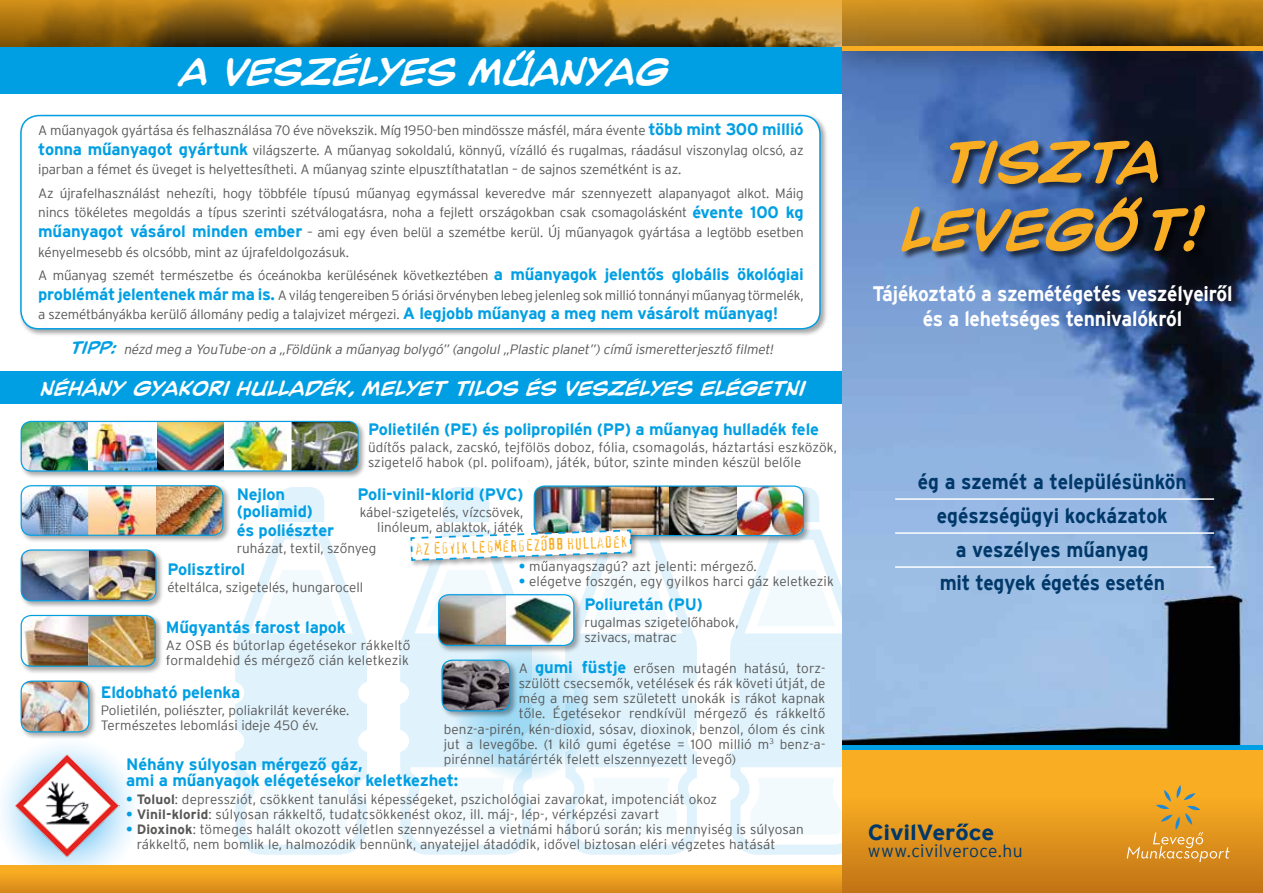
<style>
.page{position:relative;width:1263px;height:893px;background:#fff}
.page>*{position:absolute;margin:0;border:0;box-sizing:border-box;transform-origin:0 0}
.t1{font:italic 55.5px/67.5px "Comic";letter-spacing:.005em;color:#f9ad23;text-align:center;scale:.95 1}
.t2{font:italic 36px "Comic";letter-spacing:.005em;color:#fff}
.t3{font:700 21.9px "Interstate CE";letter-spacing:-.01em;color:#003869;scale:1.1 1}
.t4{font:700 21px/33.8px "Interstate CE";letter-spacing:-.01em;color:#003869;text-align:center;scale:.92 1}
.t5{font:700 21px/25.2px "Interstate CE";letter-spacing:-.01em;color:#fff;text-align:center;scale:.92 1}
.t6{font:italic 19.5px "Comic";letter-spacing:.02em;color:#fff}
.t7{font:300 17.4px "Interstate CE";letter-spacing:.015em;color:#003869}
.t8{font:700 16.5px/16.5px "Interstate CE";letter-spacing:-.01em;color:#009fe3}
.t9{font:15.75px "Confidential";color:#f9ad23}
.t10{font:300 13.5px/15px "Interstate CE";color:#575756;text-align:justify}
.t11{font:italic 300 13.5px "Interstate CE";color:#575756}
.s1{font-weight:700;font-size:16.5px;color:#009fe3}
.s2{font-family:"Comic";font-weight:400;font-size:16.5px;color:#009fe3}
.s3{font-weight:700;color:#009fe3}
.s4{font-weight:700}
</style>
<div class="page">
<svg style="left:0;top:744px;width:145px;height:122px"></svg>
<img style="left:14px;top:753px;width:105px;height:105px">
<svg style="left:730px;top:489px;width:112px;height:366px"></svg>
<img style="left:842px;top:84px;width:421px;height:662px">
<div style="left:818px;top:0;width:445px;height:84px;background:#000;opacity:.25"></div>
<svg style="left:842px;top:0;width:421px;height:47px;background:#9b6b15"></svg>
<hr style="left:842px;top:47px;width:421px;height:4px;background:#f9ad23">
<div style="left:0;top:371px;width:842px;height:33px;background:#009fe3"></div>
<svg style="left:235px;top:487px;width:132px;height:368px"></svg>
<div style="left:19px;top:113px;width:809px;height:224px;background:#000;opacity:.35"></div>
<div style="left:21px;top:116px;width:799px;height:213px;background:#fff;border-radius:18px"></div>
<div style="left:20px;top:115px;width:801px;height:215px;border:2px solid #009fe3;border-radius:18px"></div>
<svg style="left:0;top:0;width:842px;height:47px;background:#956a1d"></svg>
<svg style="left:0;top:866px;width:842px;height:27px;background:#e99d1e"></svg>
<div style="left:19px;top:419px;width:347px;height:60px;background:#000;opacity:.35"></div>
<div style="left:21px;top:421px;width:337px;height:50px;background:#fff;border-radius:10px"></div>
<img style="left:21px;top:421px;width:203px;height:50px">
<img style="left:229px;top:423px;width:58px;height:47px">
<img style="left:292px;top:421px;width:66px;height:50px">
<div style="left:21px;top:421px;width:338px;height:51px;border:1px solid #009fe3;border-radius:10px"></div>
<div style="left:532px;top:484px;width:280px;height:60px;background:#000;opacity:.35"></div>
<img style="left:534px;top:486px;width:269px;height:50px">
<div style="left:534px;top:485px;width:270px;height:51px;border:1px solid #009fe3;border-radius:10px"></div>
<div style="left:19px;top:548px;width:145px;height:61px;background:#000;opacity:.35"></div>
<img style="left:21px;top:550px;width:135px;height:51px">
<div style="left:21px;top:549px;width:135px;height:52px;border:1px solid #009fe3;border-radius:10px"></div>
<div style="left:19px;top:483px;width:212px;height:60px;background:#000;opacity:.35"></div>
<img style="left:21px;top:486px;width:202px;height:49px">
<div style="left:21px;top:485px;width:202px;height:51px;border:1px solid #009fe3;border-radius:10px"></div>
<div style="left:19px;top:679px;width:78px;height:61px;background:#000;opacity:.35"></div>
<img style="left:21px;top:681px;width:68px;height:51px">
<div style="left:21px;top:681px;width:68px;height:51px;border:1px solid #009fe3;border-radius:10px"></div>
<div style="left:19px;top:613px;width:144px;height:61px;background:#000;opacity:.35"></div>
<img style="left:21px;top:615px;width:134px;height:51px">
<div style="left:21px;top:615px;width:135px;height:52px;border:1px solid #009fe3;border-radius:10px"></div>
<svg style="left:400px;top:487px;width:299px;height:368px"></svg>
<div style="left:842px;top:750px;width:421px;height:143px;background:#f9ad23"></div>
<hr style="left:842px;top:746px;width:421px;height:4px;background:#009fe3">
<div style="left:842px;top:778px;width:421px;height:115px;background:linear-gradient(to bottom,#ffb525,#c17415)"></div>
<div style="left:902px;top:141px;width:312px;height:119px;background:#000;opacity:.6"></div>
<div style="left:0;top:47px;width:842px;height:47px;background:#009fe3"></div>
<hr style="left:895px;top:498px;width:319px;height:2px;background:#fff">
<hr style="left:895px;top:532px;width:319px;height:2px;background:#fff">
<hr style="left:895px;top:566px;width:319px;height:2px;background:#fff">
<svg style="left:1127px;top:785px;width:102px;height:77px"></svg>
<h2 class="t2" style="left:177px;top:50px;width:490px">A VESZÉLYES MU”ANYAG</h2>
<p class="t10" style="left:38px;top:121px;width:767px;line-height:19.5px">A műanyagok gyártása és felhasználása 70 éve növekszik. Míg 1950-ben mindössze másfél, mára évente <span class="s1">több mint 300 millió tonna műanyagot gyártunk</span> világszerte. A műanyag sokoldalú, könnyű, vízálló és rugalmas, ráadásul viszonylag olcsó, az iparban a fémet és üveget is helyettesítheti. A műanyag szinte elpusztíthatatlan – de sajnos szemétként is az.</p>
<p class="t10" style="left:38px;top:183px;width:767px;line-height:19.5px">Az újrafelhasználást nehezíti, hogy többféle típusú műanyag egymással keveredve már szennyezett alapanyagot alkot. Máig nincs tökéletes megoldás a típus szerinti szétválogatásra, noha a fejlett országokban csak csomagolásként <span class="s1">évente 100 kg műanyagot vásárol minden ember</span> – ami egy éven belül a szemétbe kerül. Új műanyagok gyártása a legtöbb esetben kényelmesebb és olcsóbb, mint az újrafeldolgozásuk.</p>
<p class="t10" style="left:38px;top:266px;width:767px;line-height:19.5px">A műanyag szemét természetbe és óceánokba kerülésének következtében <span class="s1">a műanyagok jelentős globális ökológiai problémát jelentenek már ma is.</span> A világ tengereiben 5 óriási örvényben lebeg jelenleg sok millió tonnányi műanyag törmelék, a szemétbányákba kerülő állomány pedig a talajvizet mérgezi. <span class="s1">A legjobb műanyag a meg nem vásárolt műanyag!</span></p>
<p class="t11" style="left:69px;top:341px;width:708px"><span class="s2">TIPP:</span> nézd meg a YouTube-on a „Földünk a műanyag bolygó” (angolul„Plastic planet”)című ismeretterjesztő filmet!</p>
<h3 class="t6" style="left:40px;top:377px;width:765px">NÉHÁNY GYAKORI HULLADÉK, MELYET TILOS ÉS VESZÉLYES ELÉGETNI</h3>
<p class="t8" style="left:368px;top:420px;width:452px">Polietilén (PE) és polipropilén (PP) a műanyag hulladék fele</p>
<p class="t10" style="left:368px;top:440px;width:470px">üdítős palack, zacskó, tejfölös doboz, fólia, csomagolás, háztartási eszközök, szigetelő habok (pl. polifoam), játék, bútor, szinte minden készül belőle</p>
<p class="t8" style="left:237px;top:486px;width:78px">Nejlon (poliamid)</p>
<p class="t8" style="left:237px;top:522px;width:99px">és poliészter</p>
<p class="t10" style="left:237px;top:541px;width:141px">ruházat, textil, szőnyeg</p>
<p class="t8" style="left:358px;top:486px;width:167px">Poli-vinil-klorid (PVC)</p>
<p class="t10" style="left:360px;top:505px;width:165px;text-align:right">kábel-szigetelés, vízcsövek, linóleum, ablaktok, játék</p>
<p class="t9" style="left:415px;top:542px;width:214px;rotate:-2deg">az egyik legmérgezo´´bb hulladék</p>
<p class="t10" style="left:519px;top:559px;width:240px"><span class="s3">•</span> műanyagszagú? azt jelenti: mérgező.</p>
<p class="t10" style="left:519px;top:574px;width:316px"><span class="s3">•</span> elégetve foszgén, egy gyilkos harci gáz keletkezik</p>
<p class="t8" style="left:167px;top:561px;width:79px">Polisztirol</p>
<p class="t10" style="left:167px;top:580px;width:197px">ételtálca, szigetelés, hungarocell</p>
<p class="t8" style="left:585px;top:596px;width:120px">Poliuretán (PU)</p>
<p class="t10" style="left:585px;top:615px;width:155px">rugalmas szigetelőhabok, szivacs, matrac</p>
<p class="t8" style="left:166px;top:618px;width:182px">Műgyantás farost lapok</p>
<p class="t10" style="left:166px;top:637px;width:246px">Az OSB és bútorlap égetésekor rákkeltő formaldehid és mérgező cián keletkezik</p>
<p class="t10" style="left:519px;top:660px;width:308px">A <span class="s1">gumi füstje</span> erősen mutagén hatású, torz&shy;szülött csecsemők, vetélések és rák követi útját, de még a meg sem született unokák is rákot kapnak tőle. Égetésekor rendkívül mérgező és rákkeltő</p>
<p class="t8" style="left:101px;top:684px;width:141px">Eldobható pelenka</p>
<p class="t10" style="left:101px;top:703px;width:250px">Polietilén, poliészter, poliakrilát keveréke.<br>Természetes lebomlási ideje 450 év.</p>
<p class="t10" style="left:444px;top:721px;width:383px">benz-a-pirén, kén-dioxid, sósav, dioxinok, benzol, ólom és cink jut a levegőbe. (1 kiló gumi égetése = 100 millió m<sup>3</sup> benz-a&shy;pirénnel határérték felett elszennyezett levegő)</p>
<p class="t8" style="left:126px;top:755px;width:333px">Néhány súlyosan mérgező gáz,<br>ami a műanyagok elégetésekor keletkezhet:</p>
<p class="t10" style="left:126px;top:792px;width:592px"><span class="s3">•</span> <span class="s4">Toluol</span>: depressziót, csökkent tanulási képességeket, pszichológiai zavarokat, impotenciát okoz</p>
<p class="t10" style="left:126px;top:807px;width:535px"><span class="s3">•</span> <span class="s4">Vinil-klorid</span>: súlyosan rákkeltő, tudatcsökkenést okoz, ill. máj-, lép-, vérképzési zavart</p>
<p class="t10" style="left:137px;top:822px;width:669px;text-indent:-10px"><span class="s3">•</span> <span class="s4">Dioxinok</span>: tömeges halált okozott véletlen szennyezéssel a vietnámi háború során; kis mennyiség is súlyosan rákkeltő, nem bomlik le, halmozódik bennünk, anyatejjel átadódik, idővel biztosan eléri végzetes hatását</p>
<h1 class="t1" style="left:899px;top:127px;width:312px">TISZTA<br>LEVEGO’’ T!</h1>
<h3 class="t5" style="left:872px;top:281px;width:393px">Tájékoztató a szemétégetés veszélyeiről és a lehetséges tennivalókról</h3>
<h3 class="t4" style="left:918px;top:464px;width:294px">ég a szemét a településünkön egészségügyi kockázatok<br>a veszélyes műanyag<br>mit tegyek égetés esetén</h3>
<h3 class="t3" style="left:868px;top:819px;width:116px">CivilVerőce</h3>
<p class="t7" style="left:868px;top:841px;width:156px">www.civilveroce.hu</p>
</div>
